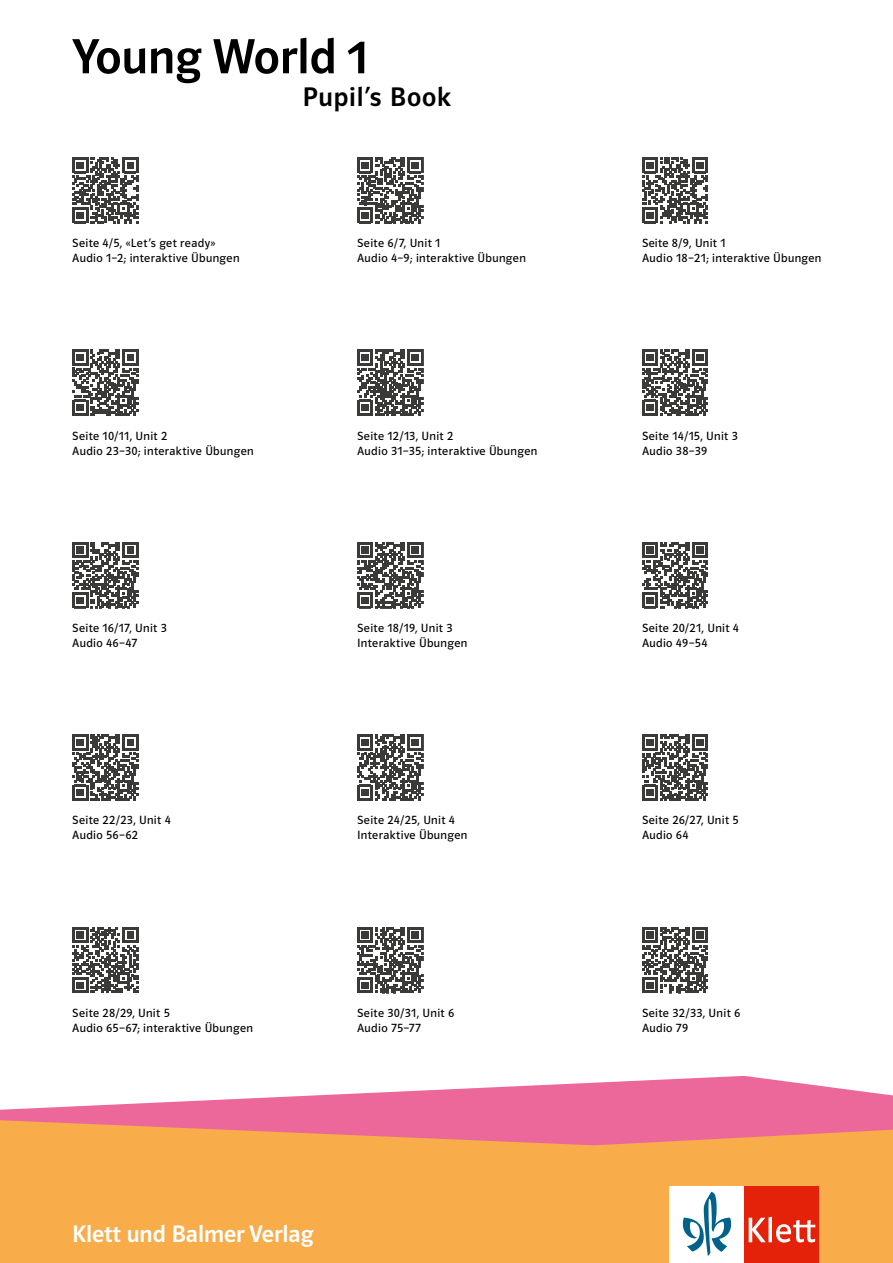
<style>
.page{position:relative;width:893px;height:1263px;background:#fff}
.page>*{position:absolute;margin:0;border:0;box-sizing:border-box;transform-origin:0 0}
.t1{font:51px "Polo 22 K Krftg";color:#000}
.t2{font:500 27px "Polo CEF";letter-spacing:.03em;color:#000}
.t3{font:24px "Polo ST11 K Krftg";color:#fff}
.t4{font:12px/15px "Polo CEF";letter-spacing:.03em;color:#000}
</style>
<div class="page">
<svg style="left:0;top:1076px;width:893px;height:44px;fill:#ec679a"></svg>
<svg style="left:0;top:1120px;width:893px;height:143px;fill:#f8ad4a"></svg>
<div style="left:670px;top:1186px;width:74px;height:77px;background:#fff"></div>
<div style="left:744px;top:1186px;width:75px;height:77px;background:#e4220a"></div>
<svg style="left:749px;top:1217px;width:66px;height:25px"></svg>
<svg style="left:683px;top:1192px;width:48px;height:64px"></svg>
<svg style="left:72px;top:157px;width:67px;height:67px"></svg>
<svg style="left:357px;top:157px;width:67px;height:67px"></svg>
<svg style="left:642px;top:157px;width:66px;height:67px"></svg>
<svg style="left:72px;top:349px;width:67px;height:67px"></svg>
<svg style="left:357px;top:349px;width:67px;height:67px"></svg>
<svg style="left:642px;top:349px;width:66px;height:67px"></svg>
<svg style="left:72px;top:542px;width:67px;height:67px"></svg>
<svg style="left:357px;top:542px;width:67px;height:67px"></svg>
<svg style="left:642px;top:542px;width:66px;height:67px"></svg>
<svg style="left:72px;top:734px;width:67px;height:67px"></svg>
<svg style="left:357px;top:734px;width:67px;height:67px"></svg>
<svg style="left:642px;top:734px;width:66px;height:67px"></svg>
<svg style="left:72px;top:927px;width:67px;height:66px"></svg>
<svg style="left:357px;top:927px;width:67px;height:67px"></svg>
<svg style="left:642px;top:927px;width:66px;height:67px"></svg>
<h1 class="t1" style="left:72px;top:30px;width:297px">Young World 1</h1>
<h2 class="t2" style="left:303px;top:81px;width:150px">Pupil’s Book</h2>
<p class="t4" style="left:72px;top:236px;width:169px">Seite 4/5, «Let’s get ready»<br>Audio 1–2; interaktive Übungen</p>
<p class="t4" style="left:357px;top:236px;width:170px">Seite 6/7, Unit 1<br>Audio 4–9; interaktive Übungen</p>
<p class="t4" style="left:642px;top:236px;width:181px">Seite 8/9, Unit 1<br>Audio 18–21; interaktive Übungen</p>
<p class="t4" style="left:72px;top:428px;width:183px">Seite 10/11, Unit 2<br>Audio 23–30; interaktive Übungen</p>
<p class="t4" style="left:357px;top:428px;width:182px">Seite 12/13, Unit 2<br>Audio 31–35; interaktive Übungen</p>
<p class="t4" style="left:642px;top:428px;width:97px">Seite 14/15, Unit 3<br>Audio 38–39</p>
<p class="t4" style="left:72px;top:621px;width:96px">Seite 16/17, Unit 3<br>Audio 46–47</p>
<p class="t4" style="left:357px;top:621px;width:112px">Seite 18/19, Unit 3<br>Interaktive Übungen</p>
<p class="t4" style="left:642px;top:621px;width:98px">Seite 20/21, Unit 4<br>Audio 49–54</p>
<p class="t4" style="left:72px;top:813px;width:100px">Seite 22/23, Unit 4<br>Audio 56–62</p>
<p class="t4" style="left:357px;top:813px;width:112px">Seite 24/25, Unit 4<br>Interaktive Übungen</p>
<p class="t4" style="left:642px;top:813px;width:98px">Seite 26/27, Unit 5<br>Audio 64</p>
<p class="t4" style="left:72px;top:1005px;width:182px">Seite 28/29, Unit 5<br>Audio 65–67; interaktive Übungen</p>
<p class="t4" style="left:357px;top:1005px;width:99px">Seite 30/31, Unit 6<br>Audio 75–77</p>
<p class="t4" style="left:642px;top:1005px;width:100px">Seite 32/33, Unit 6<br>Audio 79</p>
<h3 class="t3" style="left:72px;top:1221px;width:243px">Klett und Balmer Verlag</h3>
</div>
